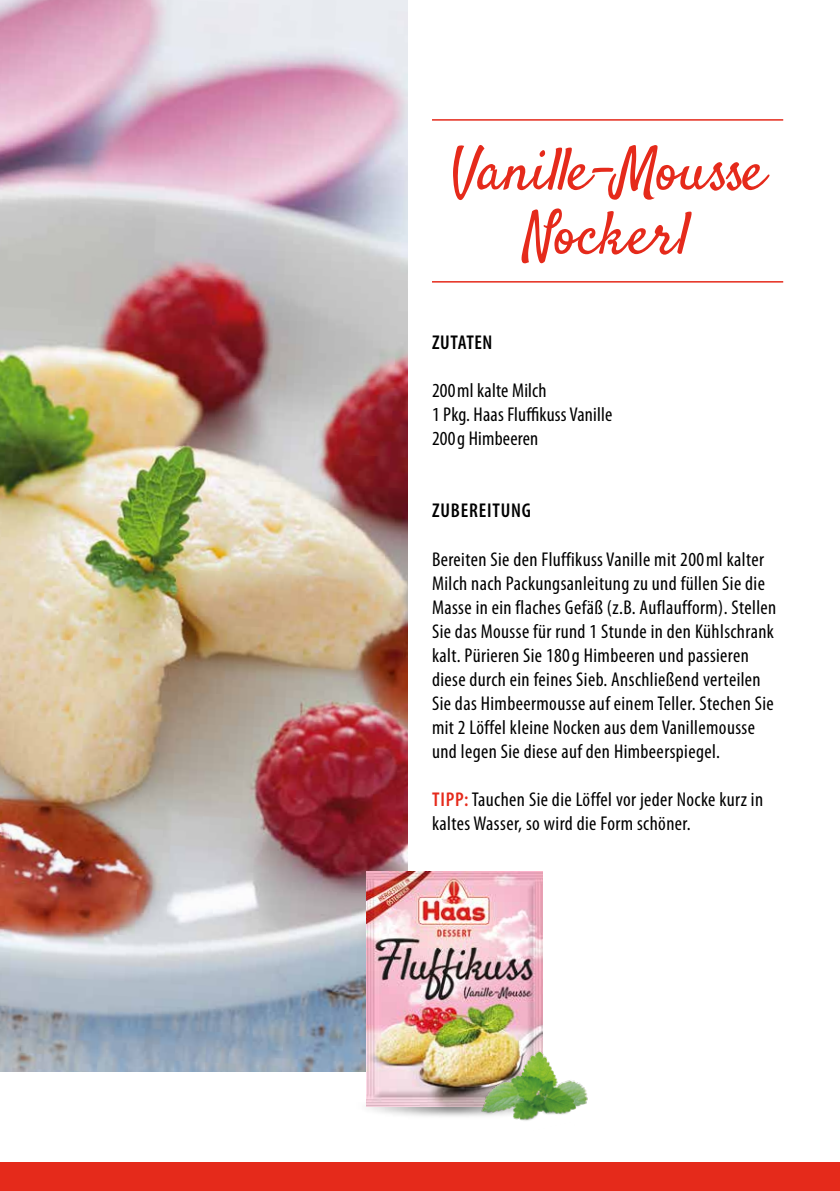
<style>
.page{position:relative;width:840px;height:1191px;background:#fff}
.page>*{position:absolute;margin:0;border:0;box-sizing:border-box;transform-origin:0 0}
.t1{font:60px/64px "Satisfy Pro";letter-spacing:-.005em;color:#e52a1b;text-align:center}
.t2{font:condensed 20px/24px "Myriad Pro";letter-spacing:.02em;color:#000}
.t3{font:600 condensed 20px "Myriad Pro";letter-spacing:.04em;color:#000}
.s1{font-weight:600;color:#e52a1b}
</style>
<div class="page">
<hr style="left:432px;top:119px;width:350px;height:2px;background:#e52a1b">
<hr style="left:432px;top:281px;width:350px;height:1px;background:#e52a1b">
<img style="left:0;top:0;width:408px;height:1071px">
<img style="left:366px;top:872px;width:176px;height:234px">
<img style="left:470px;top:1045px;width:118px;height:77px">
<div style="left:0;top:1162px;width:839px;height:29px;background:#e52a1b"></div>
<h1 class="t1" style="left:450px;top:143px;width:316px">Vanille-Mousse<br>Nockerl</h1>
<p class="t3" style="left:432px;top:332px;width:62px">ZUTATEN</p>
<p class="t2" style="left:432px;top:378px;width:182px">200 ml kalte Milch<br>1 Pkg. Haas Fluffikuss Vanille<br>200 g Himbeeren</p>
<p class="t3" style="left:432px;top:500px;width:100px">ZUBEREITUNG</p>
<p class="t2" style="left:432px;top:546px;width:345px">Bereiten Sie den Fluffikuss Vanille mit 200 ml kalter Milch nach Packungsanleitung zu und füllen Sie die Masse in ein flaches Gefäß (z.B. Auflaufform). Stellen Sie das Mousse für rund 1 Stunde in den Kühlschrank kalt. Pürieren Sie 180 g Himbeeren und passieren diese durch ein feines Sieb. Anschließend verteilen Sie das Himbeermousse auf einem Teller. Stechen Sie mit 2 Löffel kleine Nocken aus dem Vanillemousse und legen Sie diese auf den Himbeerspiegel.</p>
<p class="t2" style="left:432px;top:786px;width:332px"><span class="s1">TIPP:</span> Tauchen Sie die Löffel vor jeder Nocke kurz in kaltes Wasser, so wird die Form schöner.</p>
</div>
